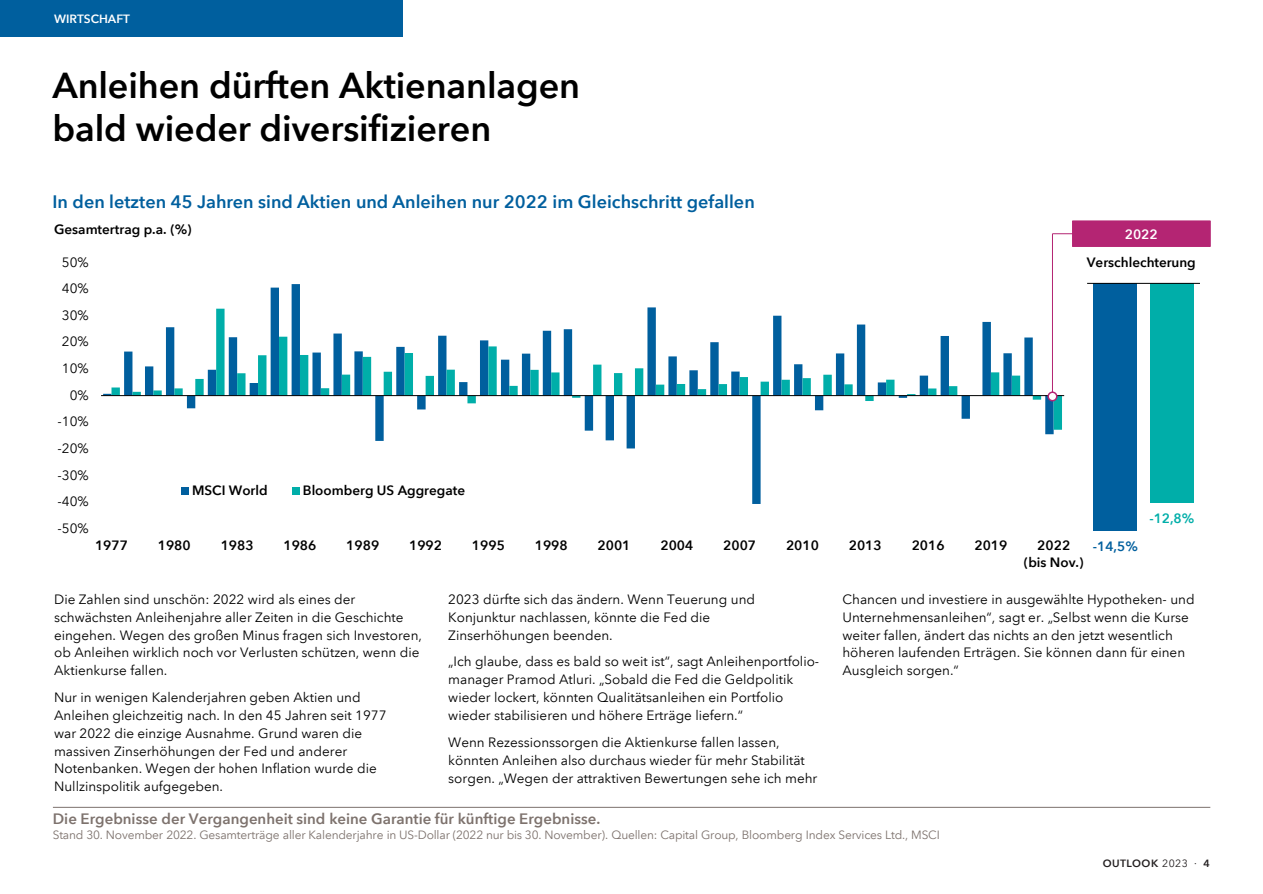
<style>
.page{position:relative;width:1263px;height:894px;background:#fff}
.page>*{position:absolute;margin:0;border:0;box-sizing:border-box;transform-origin:0 0}
.t1{font:600 36px/43.2px "Avenir Next LT Com";letter-spacing:-.005em;color:#000}
.t2{font:600 18px "Avenir Next LT Com";color:#005f9e}
.t3{font:600 15px "Avenir Next LT Com";color:#7d726d}
.t4{font:13.5px/17.9px "Avenir Next LT Com";color:#000}
.t5{font:600 13.5px/16.2px "Avenir Next LT Com";color:#000;text-align:center}
.t6{font:600 13.5px "Avenir Next LT Com";color:#005f9e}
.t7{font:600 13.5px "Avenir Next LT Com";color:#00aea9}
.t8{font:600 13.5px "Avenir Next LT Com";color:#fff}
.t9{font:12px "Avenir Next LT Com";letter-spacing:-.015em;color:#7d726d}
.t10{font:600 12px "Avenir Next LT Com";letter-spacing:.005em;color:#fff}
.t11{font:600 10.5px "Avenir Next LT Com";letter-spacing:.04em;color:#231f20}
.s1{font-weight:400}
</style>
<div class="page">
<svg style="left:103px;top:284px;width:951px;height:220px"></svg>
<svg style="left:112px;top:308px;width:950px;height:121px"></svg>
<hr style="left:101px;top:395px;width:963px;height:1px;background:#000">
<div style="left:182px;top:487px;width:7px;height:7px;background:#005f9e"></div>
<div style="left:293px;top:487px;width:7px;height:7px;background:#00aea9"></div>
<div style="left:0;top:0;width:402px;height:36px;background:#005f9e"></div>
<hr style="left:53px;top:806px;width:1157px;height:1px;background:#7d726d">
<div style="left:1072px;top:220px;width:139px;height:27px;background:#b42573;border:1px solid #b42573"></div>
<div style="left:1048px;top:392px;width:9px;height:8px;background:#fff;border-radius:50%"></div>
<div style="left:1047px;top:391px;width:10px;height:10px;border:2px solid #b42573;border-radius:50%"></div>
<div style="left:1094px;top:283px;width:43px;height:248px;background:#005f9e"></div>
<div style="left:1150px;top:283px;width:44px;height:219px;background:#00aea9"></div>
<hr style="left:1087px;top:283px;width:113px;height:1px;background:#000">
<hr style="left:1052px;top:233px;width:48px;height:1px;background:#b42573">
<hr style="left:1052px;top:234px;width:1px;height:158px;background:#b42573">
<p class="t10" style="left:54px;top:12px;width:77px">WIRTSCHAFT</p>
<h2 class="t1" style="left:52px;top:63px;width:529px">Anleihen dürften Aktienanlagen bald wieder diversifizieren</h2>
<p class="t2" style="left:52px;top:191px;width:704px">In den letzten 45 Jahren sind Aktien und Anleihen nur 2022 im Gleichschritt gefallen</p>
<p class="t5" style="left:54px;top:221px;width:139px">Gesamtertrag p.a. (%)</p>
<p class="t8" style="left:1125px;top:225px;width:34px">2022</p>
<p class="t5" style="left:1087px;top:254px;width:111px">Verschlechterung</p>
<p class="t4" style="left:62px;top:253px;width:28px">50%</p>
<p class="t4" style="left:62px;top:279px;width:28px">40%</p>
<p class="t4" style="left:62px;top:306px;width:28px">30%</p>
<p class="t4" style="left:62px;top:333px;width:28px">20%</p>
<p class="t4" style="left:62px;top:359px;width:28px">10%</p>
<p class="t4" style="left:70px;top:386px;width:21px">0%</p>
<p class="t4" style="left:58px;top:412px;width:33px">-10%</p>
<p class="t4" style="left:58px;top:439px;width:33px">-20%</p>
<p class="t4" style="left:58px;top:466px;width:33px">-30%</p>
<p class="t4" style="left:58px;top:492px;width:33px">-40%</p>
<p class="t4" style="left:58px;top:519px;width:33px">-50%</p>
<p class="t5" style="left:192px;top:482px;width:77px">MSCI World</p>
<p class="t5" style="left:303px;top:482px;width:164px">Bloomberg US Aggregate</p>
<p class="t5" style="left:95px;top:537px;width:34px">1977</p>
<p class="t5" style="left:158px;top:537px;width:34px">1980</p>
<p class="t5" style="left:221px;top:537px;width:34px">1983</p>
<p class="t5" style="left:283px;top:537px;width:34px">1986</p>
<p class="t5" style="left:346px;top:537px;width:34px">1989</p>
<p class="t5" style="left:409px;top:537px;width:34px">1992</p>
<p class="t5" style="left:472px;top:537px;width:34px">1995</p>
<p class="t5" style="left:535px;top:537px;width:34px">1998</p>
<p class="t5" style="left:598px;top:537px;width:34px">2001</p>
<p class="t5" style="left:660px;top:537px;width:34px">2004</p>
<p class="t5" style="left:723px;top:537px;width:34px">2007</p>
<p class="t5" style="left:786px;top:537px;width:34px">2010</p>
<p class="t5" style="left:849px;top:537px;width:34px">2013</p>
<p class="t5" style="left:912px;top:537px;width:34px">2016</p>
<p class="t5" style="left:974px;top:537px;width:34px">2019</p>
<p class="t5" style="left:1024px;top:537px;width:61px">2022<br>(bis Nov.)</p>
<p class="t6" style="left:1093px;top:538px;width:46px">-14,5%</p>
<p class="t7" style="left:1149px;top:509px;width:46px">-12,8%</p>
<p class="t4" style="left:54px;top:590px;width:369px">Die Zahlen sind unschön: 2022 wird als eines der schwächsten Anleihenjahre aller Zeiten in die Geschichte eingehen. Wegen des großen Minus fragen sich Investoren, ob Anleihen wirklich noch vor Verlusten schützen, wenn die Aktienkurse fallen.</p>
<p class="t4" style="left:54px;top:688px;width:334px">Nur in wenigen Kalenderjahren geben Aktien und Anleihen gleichzeitig nach. In den 45 Jahren seit 1977 war 2022 die einzige Ausnahme. Grund waren die massiven Zinserhöhungen der Fed und anderer Notenbanken. Wegen der hohen Inflation wurde die Nullzinspolitik aufgegeben.</p>
<p class="t4" style="left:448px;top:590px;width:308px">2023 dürfte sich das ändern. Wenn Teuerung und<br>Konjunktur nachlassen, könnte die Fed die<br>Zinserhöhungen beenden.</p>
<p class="t4" style="left:448px;top:652px;width:372px">„Ich glaube, dass es bald so weit ist“, sagt Anleihenportfolio&shy;manager Pramod Atluri. „Sobald die Fed die Geldpolitik wieder lockert, könnten Qualitätsanleihen ein Portfolio wieder stabilisieren und höhere Erträge liefern.“</p>
<p class="t4" style="left:448px;top:733px;width:371px">Wenn Rezessionssorgen die Aktienkurse fallen lassen, könnten Anleihen also durchaus wieder für mehr Stabilität sorgen. „Wegen der attraktiven Bewertungen sehe ich mehr</p>
<p class="t4" style="left:842px;top:590px;width:354px">Chancen und investiere in ausgewählte Hypotheken- und Unternehmensanleihen“, sagt er. „Selbst wenn die Kurse weiter fallen, ändert das nichts an den jetzt wesentlich höheren laufenden Erträgen. Sie können dann für einen Ausgleich sorgen.“</p>
<p class="t3" style="left:53px;top:809px;width:549px">Die Ergebnisse der Vergangenheit sind keine Garantie für künftige Ergebnisse.</p>
<p class="t9" style="left:53px;top:827px;width:888px">Stand 30. November 2022. Gesamterträge aller Kalenderjahre in US-Dollar (2022 nur bis 30. November). Quellen: Capital Group, Bloomberg Index Services Ltd., MSCI</p>
<p class="t11" style="left:1103px;top:857px;width:109px">OUTLOOK <span class="s1">2023 ·</span> 4</p>
</div>
